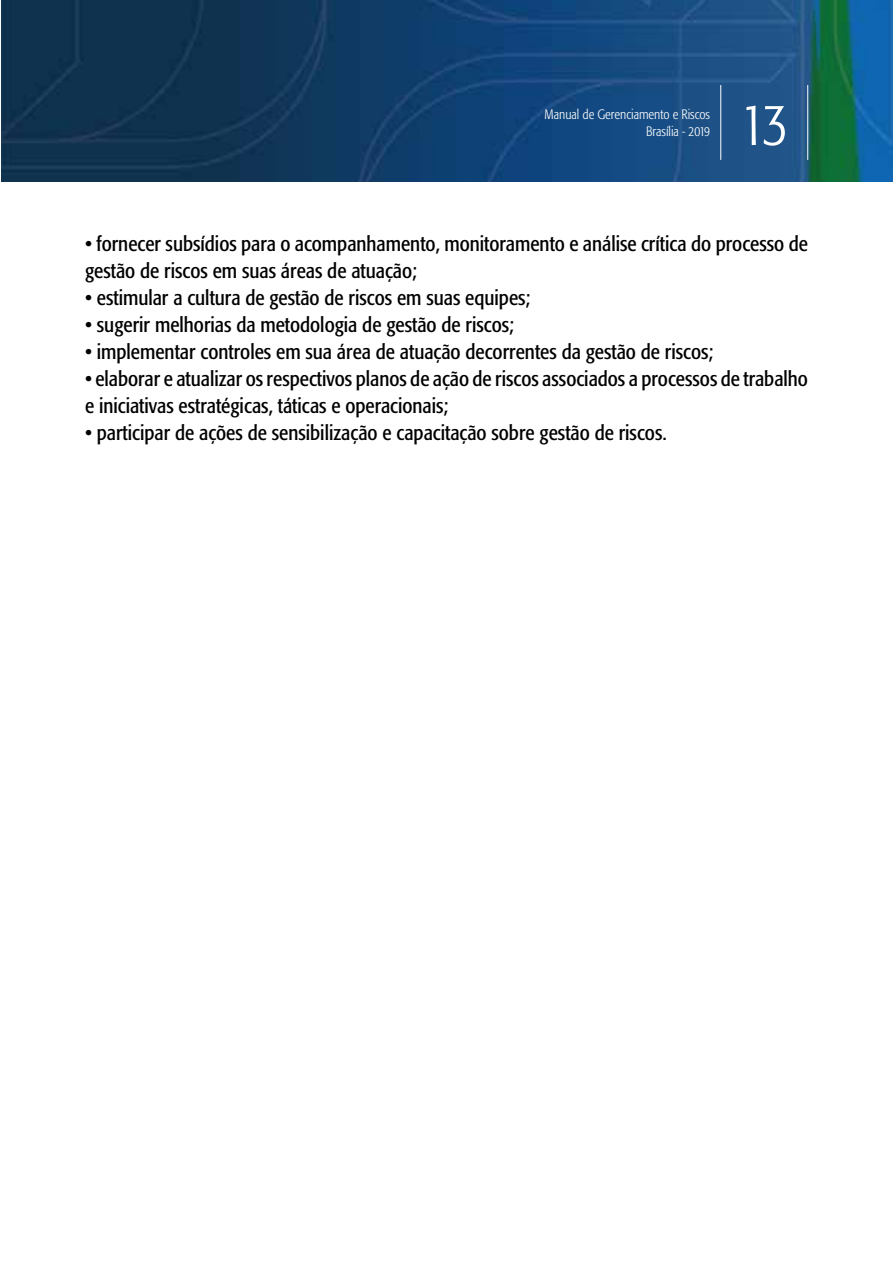
<style>
.page{position:relative;width:893px;height:1263px;background:#fff}
.page>*{position:absolute;margin:0;border:0;box-sizing:border-box;transform-origin:0 0}
.t1{font:300 condensed 60px "Formata";color:#fff}
.t2{font:condensed 21px/27px "Formata";color:#000}
.t3{font:300 condensed 13.5px/16.2px "Formata";color:#fff;text-align:right}
</style>
<div class="page">
<img style="left:1px;top:0;width:892px;height:181px">
<hr style="left:720px;top:85px;width:1px;height:75px;background:#fff">
<hr style="left:807px;top:85px;width:1px;height:75px;background:#fff">
<p class="t3" style="left:544px;top:107px;width:167px">Manual de Gerenciamento e Riscos<br>Brasília - 2019</p>
<h1 class="t1" style="left:740px;top:89px;width:50px">13</h1>
<p class="t2" style="left:85px;top:230px;width:724px">• fornecer subsídios para o acompanhamento, monitoramento e análise crítica do processo de gestão de riscos em suas áreas de atuação;</p>
<p class="t2" style="left:85px;top:284px;width:447px">• estimular a cultura de gestão de riscos em suas equipes;</p>
<p class="t2" style="left:85px;top:311px;width:430px">• sugerir melhorias da metodologia de gestão de riscos;</p>
<p class="t2" style="left:85px;top:338px;width:630px">• implementar controles em sua área de atuação decorrentes da gestão de riscos;</p>
<p class="t2" style="left:85px;top:365px;width:724px">• elaborar e atualizar os respectivos planos de ação de riscos associados a processos de trabalho e iniciativas estratégicas, táticas e operacionais;</p>
<p class="t2" style="left:85px;top:419px;width:583px">• participar de ações de sensibilização e capacitação sobre gestão de riscos.</p>
</div>
